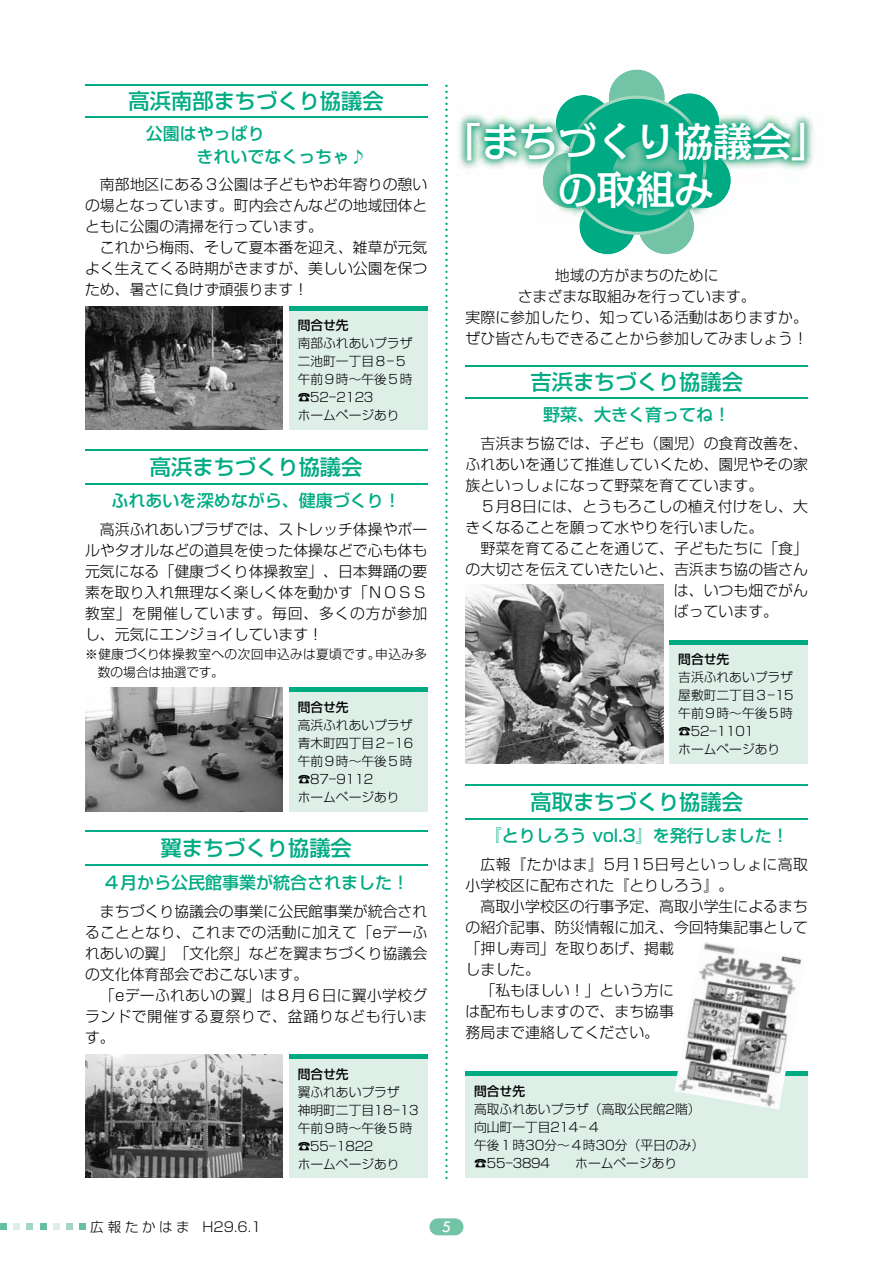
<style>
.page{position:relative;width:893px;height:1263px;background:#fff}
.page>*{position:absolute;margin:0;border:0;box-sizing:border-box;transform-origin:0 0}
.t1{font:40.35px/48px "Kakumin Pro Medium 90 pv RKSJ H";letter-spacing:-.04em;color:#fff;text-align:center}
.t2{font:21.3px "Shin Go Pro Medium 90 pv RKSJ H";color:#00ab84}
.t3{font:16.95px/22.5px "Shin Go Pro Medium 90 pv RKSJ H";color:#00ab84}
.t4{font:16.95px "Tw Cen";color:#fff}
.t5{font:14.85px/21px "Shin Go Pro Light 90 pv RKSJ H";color:#000;text-align:justify}
.t6{font:14.85px/21px "Shin Go Pro Light 90 pv RKSJ H";letter-spacing:.035em;color:#000}
.t7{font:13.5px "Shin Go Pro Light 90 pv RKSJ H";letter-spacing:.265em;color:#000}
.t8{font:12.75px/18px "Shin Go Pro Light 90 pv RKSJ H";color:#000}
.t9{font:12.75px/18px "Shin Go Pro Light 90 pv RKSJ H";letter-spacing:.025em;color:#000}
.t10{font:12.75px "Shin Go Pro Medium 90 pv RKSJ H";color:#000}
</style>
<div class="page">
<div style="left:0;top:1224px;width:7px;height:6px;background:#65bfa1"></div>
<svg style="left:14px;top:1224px;width:6px;height:6px"></svg>
<svg style="left:27px;top:1224px;width:6px;height:6px"></svg>
<svg style="left:40px;top:1224px;width:6px;height:6px"></svg>
<div style="left:53px;top:1224px;width:7px;height:6px;background:#deefe8"></div>
<div style="left:66px;top:1224px;width:7px;height:6px;background:#a4d5c1"></div>
<svg style="left:80px;top:1224px;width:6px;height:6px"></svg>
<div style="left:289px;top:1054px;width:138px;height:124px;background:#deefe8"></div>
<div style="left:289px;top:1054px;width:138px;height:5px;background:#00ab84"></div>
<div style="left:289px;top:688px;width:138px;height:123px;background:#deefe8"></div>
<hr style="left:289px;top:688px;width:138px;height:4px;background:#00ab84">
<div style="left:670px;top:640px;width:138px;height:123px;background:#deefe8"></div>
<hr style="left:670px;top:640px;width:138px;height:4px;background:#00ab84">
<div style="left:466px;top:1071px;width:342px;height:107px;background:#deefe8"></div>
<div style="left:466px;top:1071px;width:342px;height:5px;background:#00ab84"></div>
<div style="left:289px;top:306px;width:138px;height:123px;background:#deefe8"></div>
<hr style="left:289px;top:306px;width:138px;height:4px;background:#00ab84">
<img style="left:85px;top:1054px;width:198px;height:124px">
<img style="left:85px;top:688px;width:198px;height:123px">
<img style="left:466px;top:585px;width:197px;height:178px">
<img style="left:85px;top:306px;width:198px;height:123px">
<img style="left:674px;top:942px;width:127px;height:168px">
<hr style="left:85px;top:831px;width:342px;height:1px;background:#00ab84">
<hr style="left:85px;top:865px;width:342px;height:1px;background:#00ab84">
<hr style="left:85px;top:449px;width:342px;height:1px;background:#00ab84">
<svg style="left:445px;top:270px;width:3px;height:909px"></svg>
<hr style="left:85px;top:483px;width:342px;height:1px;background:#00ab84">
<hr style="left:466px;top:784px;width:342px;height:1px;background:#00ab84">
<hr style="left:466px;top:818px;width:342px;height:1px;background:#00ab84">
<hr style="left:85px;top:84px;width:342px;height:2px;background:#00ab84">
<hr style="left:85px;top:116px;width:342px;height:2px;background:#00ab84">
<hr style="left:466px;top:365px;width:342px;height:1px;background:#00ab84">
<hr style="left:466px;top:397px;width:342px;height:1px;background:#00ab84">
<div style="left:429px;top:1218px;width:34px;height:17px;background:#73c4a7;border-radius:9px"></div>
<img style="left:427px;top:84px;width:386px;height:183px">
<img style="left:606px;top:69px;width:62px;height:27px">
<img style="left:553px;top:92px;width:54px;height:57px">
<img style="left:540px;top:149px;width:27px;height:62px">
<img style="left:576px;top:235px;width:121px;height:22px">
<img style="left:639px;top:235px;width:55px;height:19px">
<img style="left:706px;top:149px;width:28px;height:62px">
<img style="left:668px;top:94px;width:55px;height:55px">
<img style="left:567px;top:96px;width:139px;height:139px">
<img style="left:612px;top:140px;width:75px;height:75px;border-radius:37px">
<img style="left:445px;top:85px;width:3px;height:146px">
<h2 class="t2" style="left:129px;top:83px;width:257px">高浜南部まちづくり協議会</h2>
<p class="t3" style="left:196px;top:121px;width:172px;text-indent:-51px">公園はやっぱり<br>きれいでなくっちゃ♪</p>
<p class="t5" style="left:85px;top:172px;width:344px;text-indent:15px">南部地区にある３公園は子どもやお年寄りの憩いの場となっています。町内会さんなどの地域団体とともに公園の清掃を行っています。</p>
<p class="t5" style="left:85px;top:235px;width:344px;text-indent:15px">これから梅雨、そして夏本番を迎え、雑草が元気よく生えてくる時期がきますが、美しい公園を保つため、暑さに負けず頑張ります！</p>
<p class="t10" style="left:298px;top:315px;width:53px">問合せ先</p>
<p class="t8" style="left:298px;top:333px;width:116px">南部ふれあいプラザ二池町一丁目８－５午前９時～午後５時☎５２－２１２３<br>ホームページあり</p>
<h2 class="t2" style="left:150px;top:449px;width:214px">高浜まちづくり協議会</h2>
<p class="t3" style="left:112px;top:487px;width:291px">ふれあいを深めながら、健康づくり！</p>
<p class="t5" style="left:85px;top:517px;width:344px;text-indent:15px">高浜ふれあいプラザでは、ストレッチ体操やボールやタオルなどの道具を使った体操などで心も体も元気になる「健康づくり体操教室」、日本舞踊の要素を取り入れ無理なく楽しく体を動かす「ＮＯＳＳ教室」を開催しています。毎回、多くの方が参加し、元気にエンジョイしています！</p>
<p class="t9" style="left:98px;top:644px;width:331px;text-indent:-13px">※健康づくり体操教室への次回申込みは夏頃です。申込み多数の場合は抽選です。</p>
<p class="t10" style="left:298px;top:696px;width:53px">問合せ先</p>
<p class="t8" style="left:298px;top:714px;width:119px">高浜ふれあいプラザ青木町四丁目２－１６午前９時～午後５時☎８７－９１１２<br>ホームページあり</p>
<h2 class="t2" style="left:161px;top:831px;width:193px">翼まちづくり協議会</h2>
<p class="t3" style="left:103px;top:869px;width:308px">４月から公民館事業が統合されました！</p>
<p class="t5" style="left:85px;top:899px;width:344px;text-indent:15px">まちづくり協議会の事業に公民館事業が統合されることとなり、これまでの活動に加えて「eデーふれあいの翼」「文化祭」などを翼まちづくり協議会の文化体育部会でおこないます。</p>
<p class="t5" style="left:85px;top:983px;width:344px;text-indent:15px">「eデーふれあいの翼」は８月６日に翼小学校グランドで開催する夏祭りで、盆踊りなども行います。</p>
<p class="t10" style="left:298px;top:1063px;width:53px">問合せ先</p>
<p class="t8" style="left:298px;top:1081px;width:124px">翼ふれあいプラザ<br>神明町二丁目１８－１３午前９時～午後５時☎５５－１８２２<br>ホームページあり</p>
<h1 class="t1" style="left:441px;top:113px;width:391px">「まちづくり協議会」の取組み</h1>
<p class="t5" style="left:466px;top:263px;width:344px;text-align:center">地域の方がまちのために<br>さまざまな取組みを行っています。<br>実際に参加したり、知っている活動はありますか。ぜひ皆さんもできることから参加してみましょう！</p>
<h2 class="t2" style="left:530px;top:364px;width:214px">吉浜まちづくり協議会</h2>
<p class="t3" style="left:543px;top:401px;width:189px">野菜、大きく育ってね！</p>
<p class="t5" style="left:466px;top:431px;width:344px;text-indent:15px">吉浜まち協では、子ども（園児）の食育改善を、ふれあいを通じて推進していくため、園児やその家族といっしょになって野菜を育てています。</p>
<p class="t5" style="left:466px;top:494px;width:344px;text-indent:15px">５月8日には、とうもろこしの植え付けをし、大きくなることを願って水やりを行いました。</p>
<p class="t5" style="left:480px;top:536px;width:329px">野菜を育てることを通じて、子どもたちに「食」</p>
<p class="t5" style="left:466px;top:557px;width:344px">の大切さを伝えていきたいと、吉浜まち協の皆さん</p>
<p class="t5" style="left:674px;top:578px;width:135px">は、いつも畑でがん</p>
<p class="t5" style="left:674px;top:599px;width:106px">ばっています。</p>
<p class="t10" style="left:678px;top:649px;width:53px">問合せ先</p>
<p class="t8" style="left:678px;top:667px;width:119px">吉浜ふれあいプラザ屋敷町二丁目３－１５午前９時～午後５時☎５２－１１０１<br>ホームページあり</p>
<h2 class="t2" style="left:530px;top:784px;width:214px">高取まちづくり協議会</h2>
<p class="t3" style="left:485px;top:822px;width:305px">『とりしろう vol.3』を発行しました！</p>
<p class="t6" style="left:466px;top:852px;width:344px;text-indent:15px">広報『たかはま』5月15日号といっしょに高取小学校区に配布された『とりしろう』。</p>
<p class="t5" style="left:480px;top:894px;width:329px">高取小学校区の行事予定、高取小学生によるまち</p>
<p class="t5" style="left:466px;top:915px;width:344px">の紹介記事、防災情報に加え、今回特集記事として</p>
<p class="t5" style="left:466px;top:936px;width:210px">「押し寿司」を取りあげ、掲載</p>
<p class="t5" style="left:466px;top:957px;width:76px">しました。</p>
<p class="t5" style="left:480px;top:978px;width:195px">「私もほしい！」という方に</p>
<p class="t5" style="left:466px;top:999px;width:210px">は配布もしますので、まち協事</p>
<p class="t5" style="left:466px;top:1020px;width:195px">務局まで連絡してください。</p>
<p class="t10" style="left:474px;top:1080px;width:53px">問合せ先</p>
<p class="t8" style="left:474px;top:1098px;width:232px">高取ふれあいプラザ（高取公民館2階）向山町一丁目２１４－４<br>午後１時30分～４時30分（平日のみ）☎５５－３８９４　　ホームページあり　</p>
<p class="t7" style="left:90px;top:1216px;width:173px">広報たかはま　H29.6.1</p>
<p class="t4" style="left:442px;top:1216px;width:11px">5</p>
</div>
